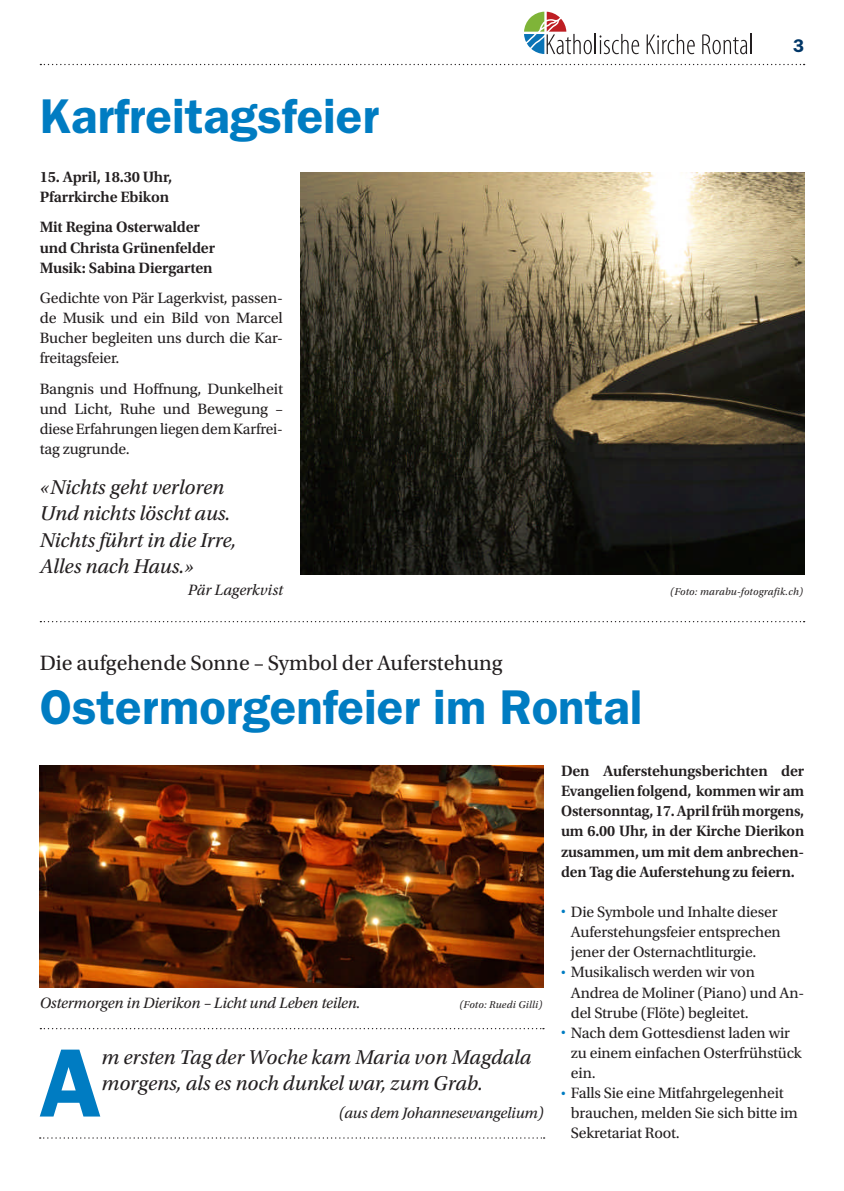
<style>
.page{position:relative;width:844px;height:1191px;background:#fff}
.page>*{position:absolute;margin:0;border:0;box-sizing:border-box;transform-origin:0 0}
.t1{font:600 97.48px "ITC Franklin Gothic Std";color:#007cc2}
.t2{font:600 49px "ITC Franklin Gothic Std";color:#007cc2}
.t3{font:21.88px "Utopia Std";color:#231f20}
.t4{font:italic 21px/26.2px "Utopia Std";color:#231f20}
.t5{font:600 18.38px "ITC Franklin Gothic Std";color:#003667}
.t6{font:15.75px/20.1px "Utopia Std";letter-spacing:-.01em;color:#231f20}
.t7{font:600 15.75px/20.1px "Utopia Std";letter-spacing:-.01em;color:#231f20}
.t8{font:italic 15.75px "Utopia Std";letter-spacing:-.01em;color:#231f20}
.t9{font:italic 10.5px "Utopia Std";letter-spacing:.02em;color:#231f20}
</style>
<div class="page">
<svg style="left:40px;top:64px;width:764px;height:1px"></svg>
<svg style="left:524px;top:12px;width:67px;height:42px"></svg>
<hr style="left:594px;top:34px;width:2px;height:20px;background:#231f20">
<svg style="left:599px;top:34px;width:40px;height:20px"></svg>
<svg style="left:646px;top:34px;width:48px;height:20px"></svg>
<svg style="left:702px;top:34px;width:49px;height:20px"></svg>
<img style="left:40px;top:766px;width:503px;height:221px">
<svg style="left:40px;top:1028px;width:504px;height:1px"></svg>
<svg style="left:40px;top:621px;width:764px;height:1px"></svg>
<svg style="left:40px;top:1137px;width:504px;height:1px"></svg>
<img style="left:300px;top:172px;width:504px;height:402px">
<h2 class="t2" style="left:40px;top:87px;width:341px">Karfreitagsfeier</h2>
<p class="t5" style="left:793px;top:35px;width:13px">3</p>
<p class="t7" style="left:40px;top:167px;width:134px">15. April, 18.30 Uhr,<br>Pfarrkirche Ebikon</p>
<p class="t7" style="left:40px;top:217px;width:177px">Mit Regina Osterwalder und Christa Grünenfelder<br>Musik: Sabina Diergarten</p>
<p class="t6" style="left:40px;top:288px;width:245px;text-align:justify">Gedichte von Pär Lagerkvist, passen&shy;de Musik und ein Bild von Marcel Bucher begleiten uns durch die Kar&shy;freitagsfeier.</p>
<p class="t6" style="left:40px;top:378px;width:245px;text-align:justify">Bangnis und Hoffnung, Dunkelheit und Licht, Ruhe und Bewegung – diese Erfahrungen liegen dem Karfrei&shy;tag zugrunde.</p>
<h3 class="t4" style="left:40px;top:474px;width:198px">«Nichts geht verloren<br>Und nichts löscht aus.<br>Nichts führt in die Irre,<br>Alles nach Haus.»</h3>
<p class="t8" style="left:188px;top:581px;width:97px">Pär Lagerkvist</p>
<p class="t9" style="left:670px;top:586px;width:134px">(Foto: marabu-fotografik.ch)</p>
<h3 class="t3" style="left:40px;top:651px;width:464px">Die aufgehende Sonne – Symbol der Auferstehung</h3>
<h2 class="t2" style="left:40px;top:678px;width:604px">Ostermorgenfeier im Rontal</h2>
<p class="t8" style="left:40px;top:994px;width:322px">Ostermorgen in Dierikon – Licht und Leben teilen.</p>
<p class="t9" style="left:459px;top:998px;width:84px">(Foto: Ruedi Gilli)</p>
<h1 class="t1" style="left:39px;top:1025px;width:64px">A</h1>
<h3 class="t4" style="left:102px;top:1044px;width:431px">m ersten Tag der Woche kam Maria von Magdala morgens, als es noch dunkel war, zum Grab.</h3>
<p class="t8" style="left:339px;top:1104px;width:206px">(aus dem Johannesevangelium)</p>
<p class="t7" style="left:561px;top:761px;width:245px;text-align:justify">Den Auferstehungsberichten der Evangelien folgend, kommen wir am Ostersonntag, 17. April früh morgens, um 6.00 Uhr, in der Kirche Dierikon zusammen, um mit dem anbrechen&shy;den Tag die Auferstehung zu feiern.</p>
<p class="t6" style="left:570px;top:902px;width:211px;text-indent:-10px"><sup>•</sup> Die Symbole und Inhalte dieser<br>Auferstehungsfeier entsprechen jener der Osternachtliturgie.</p>
<p class="t6" style="left:570px;top:962px;width:235px;text-indent:-10px"><sup>•</sup> Musikalisch werden wir von<br>Andrea de Moliner (Piano) und An&shy;del Strube (Flöte) begleitet.</p>
<p class="t6" style="left:570px;top:1022px;width:232px;text-indent:-10px"><sup>•</sup> Nach dem Gottesdienst laden wir zu einem einfachen Osterfrühstück ein.</p>
<p class="t6" style="left:570px;top:1083px;width:228px;text-indent:-10px"><sup>•</sup> Falls Sie eine Mitfahrgelegenheit brauchen, melden Sie sich bitte im<br>Sekretariat Root.</p>
</div>
